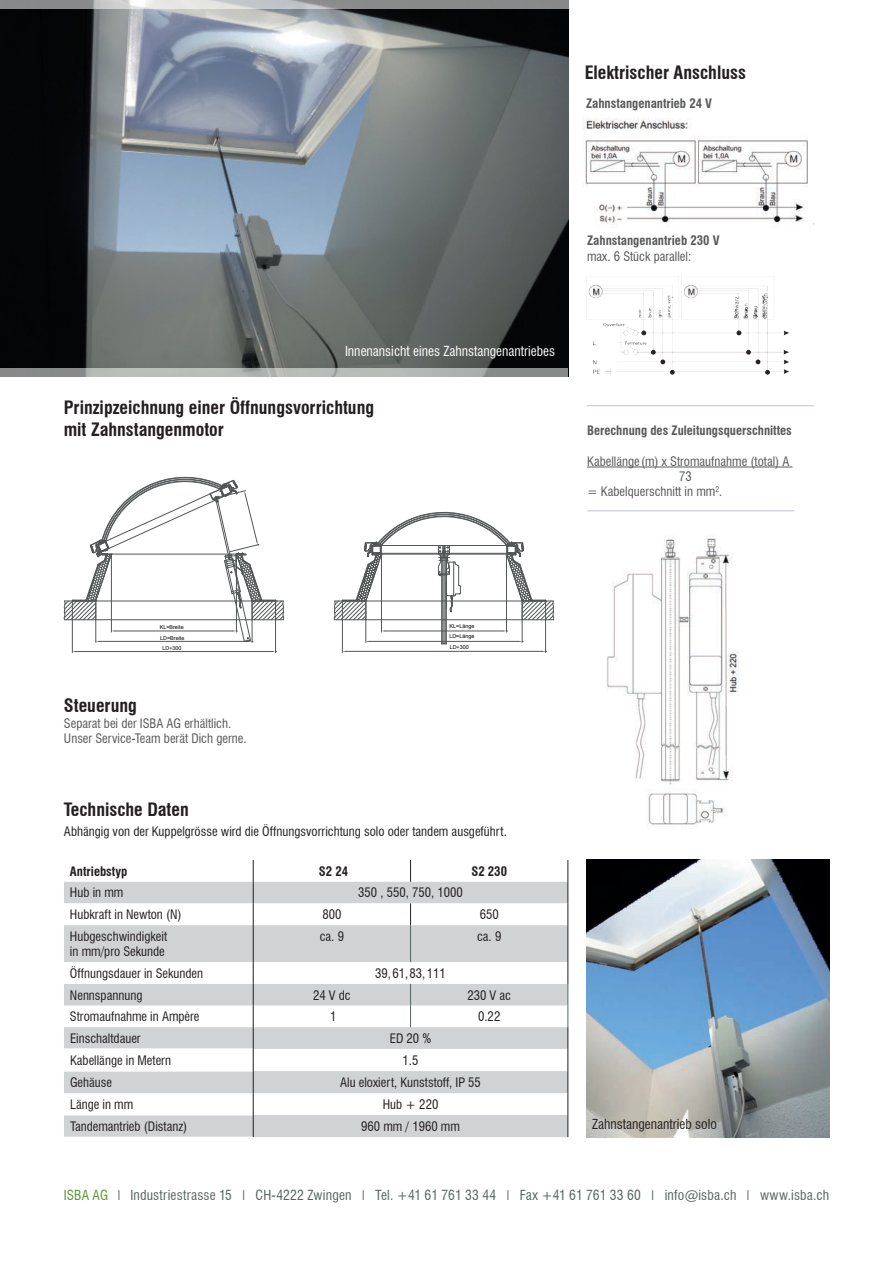
<style>
.page{position:relative;width:893px;height:1263px;background:#fff}
.page>*{position:absolute;margin:0;border:0;box-sizing:border-box;transform-origin:0 0}
.t1{font:700 condensed 18px/21.6px "Swiss 721 BT";color:#231f20}
.t2{font:condensed 13.65px "Swiss 721 BT";letter-spacing:.01em;color:#56655f}
.t3{font:condensed 13.5px "Swiss 721 BT";color:#fff}
.t4{font:condensed 13.5px "Swiss 721 BT";color:#231f20}
.t5{font:condensed 12.75px/15.3px "Swiss 721 BT";color:#231f20}
.t6{font:condensed 12.75px/15.3px "Swiss 721 BT";color:#57585a}
.t7{font:700 condensed 12.75px "Swiss 721 BT";color:#57585a}
.t8{font:700 condensed 12.75px "Swiss 721 BT";color:#231f20}
.t9{font:5.4px/10.4px "Arial";color:#000001}
.s1{color:#fff}
.s2{color:#5c9731}
.s3{font-weight:300;font-stretch:normal}
</style>
<div class="page">
<img style="left:0;top:9px;width:568px;height:359px">
<svg style="left:0;top:0;width:569px;height:9px;background:#a6a7a7"></svg>
<svg style="left:0;top:368px;width:568px;height:8px;background:#a8aaa9"></svg>
<svg style="left:441px;top:643px;width:6px;height:2px"></svg>
<hr style="left:441px;top:581px;width:1px;height:62px;background:#535657">
<hr style="left:446px;top:558px;width:1px;height:85px;background:#535657">
<hr style="left:444px;top:549px;width:1px;height:94px;background:#535657">
<hr style="left:442px;top:558px;width:1px;height:85px;background:#535657">
<hr style="left:445px;top:558px;width:1px;height:85px;background:#535657">
<hr style="left:381px;top:555px;width:1px;height:77px;background:#535657">
<hr style="left:506px;top:555px;width:1px;height:77px;background:#535657">
<hr style="left:385px;top:631px;width:118px;height:1px;background:#535657">
<hr style="left:366px;top:602px;width:1px;height:40px;background:#535657">
<hr style="left:522px;top:602px;width:1px;height:40px;background:#535657">
<hr style="left:370px;top:641px;width:148px;height:1px;background:#535657">
<hr style="left:72px;top:602px;width:1px;height:51px;background:#535657">
<hr style="left:275px;top:602px;width:1px;height:51px;background:#535657">
<hr style="left:76px;top:651px;width:196px;height:1px;background:#535657">
<hr style="left:342px;top:602px;width:1px;height:50px;background:#535657">
<hr style="left:545px;top:602px;width:1px;height:50px;background:#535657">
<hr style="left:346px;top:651px;width:196px;height:1px;background:#535657">
<svg style="left:64px;top:476px;width:220px;height:166px"></svg>
<svg style="left:334px;top:511px;width:220px;height:109px"></svg>
<img style="left:606px;top:535px;width:133px;height:292px">
<svg style="left:64px;top:860px;width:505px;height:277px"></svg>
<img style="left:586px;top:859px;width:243px;height:278px">
<img style="left:586px;top:276px;width:203px;height:100px">
<hr style="left:587px;top:466px;width:206px;height:1px;background:#57585a">
<hr style="left:587px;top:511px;width:207px;height:1px;background:#bec0e0">
<hr style="left:587px;top:405px;width:227px;height:1px;background:#bec0e0">
<hr style="left:587px;top:224px;width:227px;height:1px;background:#bec0e0">
<img style="left:582px;top:118px;width:230px;height:107px">
<h1 class="t1" style="left:585px;top:61px;width:163px">Elektrischer Anschluss</h1>
<p class="t7" style="left:586px;top:96px;width:128px">Zahnstangenantrieb 24 V</p>
<p class="t7" style="left:587px;top:233px;width:134px">Zahnstangenantrieb 230 V</p>
<p class="t6" style="left:587px;top:248px;width:106px">max. 6 Stück parallel:</p>
<p class="t3" style="left:345px;top:343px;width:212px">Innenansicht eines Zahnstangenantriebes</p>
<h1 class="t1" style="left:64px;top:397px;width:312px">Prinzipzeichnung einer Öffnungsvorrichtung mit Zahnstangenmotor</h1>
<p class="t7" style="left:587px;top:423px;width:206px">Berechnung des Zuleitungsquerschnittes</p>
<p class="t6" style="left:587px;top:453px;width:204px">Kabellänge(m) x Stromaufnahme (total) A</p>
<p class="t6" style="left:679px;top:469px;width:14px">73</p>
<p class="t6" style="left:587px;top:484px;width:137px">= Kabelquerschnitt in mm<sup>2</sup>.</p>
<p class="t9" style="left:160px;top:622px;width:25px">KL=Breite</p>
<p class="t9" style="left:449px;top:621px;width:27px">KL=Länge<br>LD=Länge</p>
<p class="t9" style="left:163px;top:643px;width:21px">LD+300</p>
<p class="t9" style="left:450px;top:642px;width:21px">LD+300</p>
<p class="t9" style="left:160px;top:633px;width:26px">LD=Breite</p>
<h1 class="t1" style="left:64px;top:695px;width:74px">Steuerung</h1>
<p class="t6" style="left:64px;top:715px;width:184px">Separat bei der ISBA AG erhältlich.<br>Unser Service-Team berät Dich gerne.</p>
<h1 class="t1" style="left:64px;top:799px;width:127px">Technische Daten</h1>
<p class="t5" style="left:64px;top:823px;width:444px">Abhängig von der Kuppelgrösse wird die Öffnungsvorrichtung solo oder tandem ausgeführt.</p>
<p class="t8" style="left:70px;top:863px;width:59px">Antriebstyp</p>
<p class="t8" style="left:319px;top:863px;width:31px">S2 24</p>
<p class="t8" style="left:471px;top:863px;width:37px">S2 230</p>
<p class="t5" style="left:70px;top:885px;width:55px">Hub in mm</p>
<p class="t5" style="left:358px;top:885px;width:106px">350 , 550, 750, 1000</p>
<p class="t5" style="left:70px;top:907px;width:162px">Hubkraft in Newton (N)<span class="s1">t (U-Wert)</span></p>
<p class="t5" style="left:322px;top:907px;width:21px">800</p>
<p class="t5" style="left:480px;top:907px;width:21px">650</p>
<p class="t5" style="left:70px;top:928px;width:99px">Hubgeschwindigkeit in mm/pro Sekunde</p>
<p class="t5" style="left:320px;top:928px;width:26px">ca. 9</p>
<p class="t5" style="left:477px;top:928px;width:26px">ca. 9</p>
<p class="t5" style="left:70px;top:965px;width:139px">Öffnungsdauer in Sekunden<span class="s1">)</span></p>
<p class="t5" style="left:375px;top:965px;width:72px">39,61,83,111</p>
<p class="t5" style="left:70px;top:987px;width:74px">Nennspannung</p>
<p class="t5" style="left:313px;top:987px;width:39px">24 V dc</p>
<p class="t5" style="left:467px;top:987px;width:45px">230 V ac</p>
<p class="t5" style="left:70px;top:1009px;width:131px">Stromaufnahme in Ampère</p>
<p class="t5" style="left:330px;top:1009px;width:8px">1</p>
<p class="t5" style="left:478px;top:1009px;width:24px">0.22</p>
<p class="t5" style="left:70px;top:1030px;width:72px">Einschaltdauer</p>
<p class="t5" style="left:390px;top:1030px;width:43px">ED 20 %</p>
<p class="t5" style="left:70px;top:1052px;width:103px">Kabellänge in Metern</p>
<p class="t5" style="left:403px;top:1052px;width:17px">1.5</p>
<p class="t5" style="left:70px;top:1074px;width:44px">Gehäuse</p>
<p class="t5" style="left:340px;top:1074px;width:142px">Alu eloxiert, Kunststoff, IP 55</p>
<p class="t5" style="left:70px;top:1097px;width:65px">Länge in mm</p>
<p class="t5" style="left:383px;top:1097px;width:57px">Hub + 220</p>
<p class="t5" style="left:70px;top:1118px;width:119px">Tandemantrieb (Distanz)</p>
<p class="t5" style="left:361px;top:1118px;width:100px">960 mm / 1960 mm</p>
<p class="t4" style="left:592px;top:1116px;width:126px">Zahnstangenantrieb solo</p>
<p class="t2" style="left:64px;top:1186px;width:767px"><span class="s2">ISBA AG</span> <span class="s3">I</span> Industriestrasse 15 <span class="s3">I</span> CH-4222 Zwingen <span class="s3">I</span> Tel. +41 61 761 33 44 <span class="s3">I</span> Fax +41 61 761 33 60 <span class="s3">I</span> info@isba.ch <span class="s3">I</span> www.isba.ch</p>
</div>
